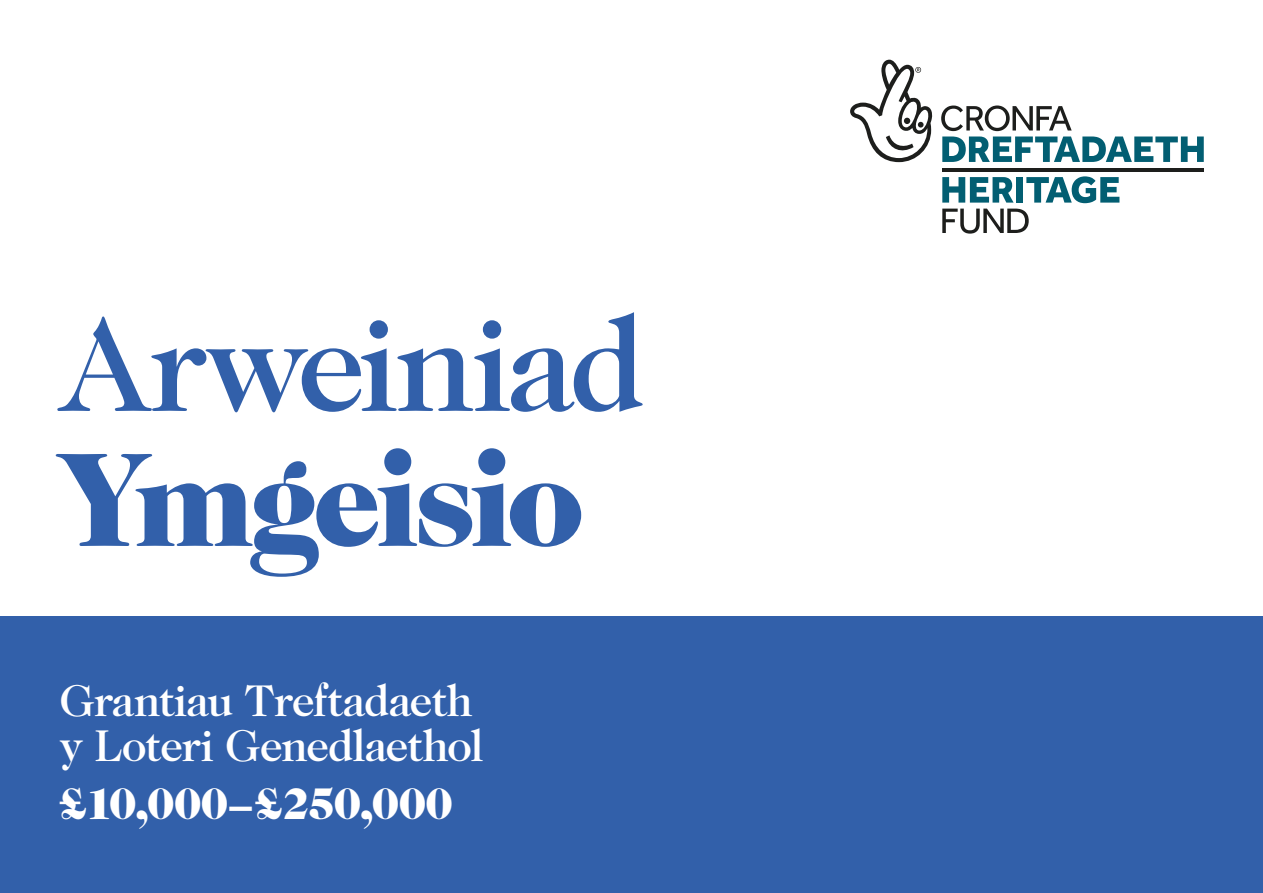
<style>
.page{position:relative;width:1263px;height:893px;background:#fff}
.page>*{position:absolute;margin:0;border:0;box-sizing:border-box;transform-origin:0 0}
.FC_90pt{font:500 135px/135px "Caslon Two Twenty Four";letter-spacing:-.03em;color:#3260aa}
.FC_30pt{font:500 45px/45px "Caslon Two Twenty Four";letter-spacing:-.025em;color:#fff}
.FC_30pt-2{font:900 45px "Caslon Two Twenty Four";letter-spacing:-.015em;color:#fff}
.s1{font-weight:900}
</style>
<div class="page">
<div style="left:0;top:617px;width:1263px;height:276px;background:#3260aa"></div>
<svg style="left:850px;top:60px;width:83px;height:102px"></svg>
<hr style="left:942px;top:168px;width:262px;height:3px;background:#1d1e1c">
<svg style="left:941px;top:105px;width:263px;height:57px"></svg>
<svg style="left:942px;top:209px;width:87px;height:25px"></svg>
<svg style="left:942px;top:177px;width:71px;height:26px"></svg>
<div style="left:1016px;top:177px;width:7px;height:26px;background:#025e72"></div>
<svg style="left:1026px;top:176px;width:93px;height:27px"></svg>
<h1 class="FC_90pt" style="left:60px;top:296px;width:586px">Arweiniad<br><span class="s1">Ymgeisio</span></h1>
<h1 class="FC_30pt" style="left:60px;top:678px;width:426px">Grantiau Treftadaeth y Loteri Genedlaethol</h1>
<h1 class="FC_30pt-2" style="left:60px;top:777px;width:395px">£10,000–£250,000</h1>
</div>
